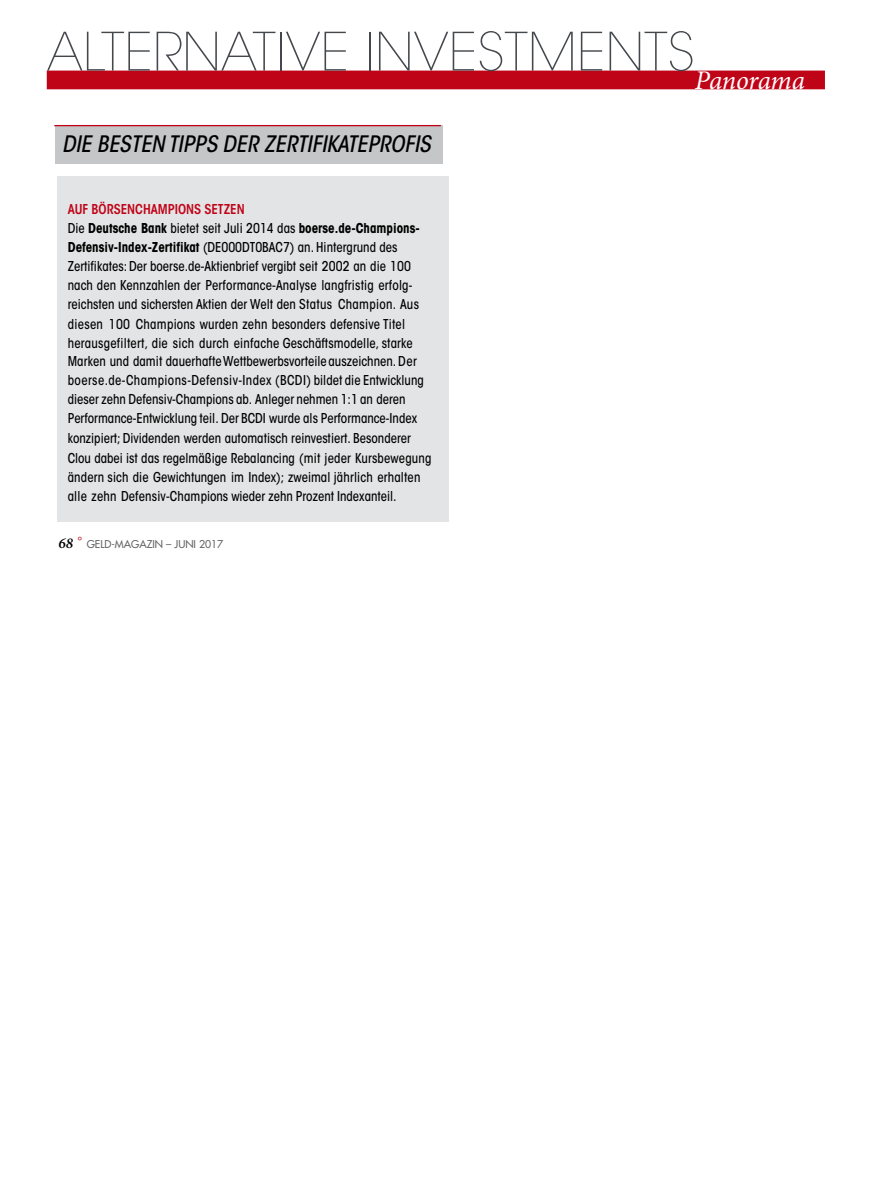
<style>
.page{position:relative;width:893px;height:1191px;background:#fff}
.page>*{position:absolute;margin:0;border:0;box-sizing:border-box;transform-origin:0 0}
.t1{font:200 52.5px "ITC Avant Garde Std";color:#44484c}
.t2{font:italic 500 condensed 22.5px "ITC Avant Garde Std";color:#000}
.Kasten_LT_Block{font:500 condensed 13.5px/19.2px "ITC Avant Garde Std";color:#000;scale:.96 1}
.t3{font:10.5px "Futura";color:#646567}
.s1{font-weight:600;color:#c00418}
.s2{font-weight:700}
.s3{font-family:"Minion Pro";font-weight:600;font-style:italic;font-size:15px;color:#000}
.s4{font-size:12px;color:#c00418}
</style>
<div class="page">
<div style="left:47px;top:71px;width:778px;height:18px;background:#c00418"></div>
<div style="left:57px;top:176px;width:391px;height:345px;background:#e3e4e5"></div>
<div style="left:55px;top:125px;width:388px;height:39px;background:#c5c6c8"></div>
<hr style="left:54px;top:125px;width:387px;height:1px;background:#c00418">
<p class="t1" style="left:47px;top:21px;width:760px">ALTERNATIVE INVESTMENTS<sub>Panorama</sub></p>
<p class="t2" style="left:62px;top:130px;width:370px">DIE BESTEN TIPPS DER ZERTIFIKATEPROFIS</p>
<p class="Kasten_LT_Block" style="left:68px;top:199px;width:380px"><span class="s1">AUF BÖRSENCHAMPIONS SETZEN<br></span>Die <span class="s2">Deutsche Bank</span> bietet seit Juli 2014 das <span class="s2">boerse.de-Champions-Defensiv-Index-Zertifikat</span> (DE000DT0BAC7) an. Hintergrund des Zertifikates: Der boerse.de-Aktienbrief vergibt seit 2002 an die 100 nach den Kennzahlen der Performance-Analyse langfristig erfolg&shy;reichsten und sichersten Aktien der Welt den Status Champion. Aus diesen 100 Champions wurden zehn besonders defensive Titel herausgefiltert, die sich durch einfache Geschäftsmodelle, starke Marken und damit dauerhafteWettbewerbsvorteile auszeichnen. Der boerse.de-Champions-Defensiv-Index (BCDI) bildet die Entwicklung dieser zehn Defensiv-Champions ab. Anleger nehmen 1:1 an deren Performance-Entwicklung teil. Der BCDI wurde als Performance-Index konzipiert; Dividenden werden automatisch reinvestiert. Besonderer Clou dabei ist das regelmäßige Rebalancing (mit jeder Kursbewegung ändern sich die Gewichtungen im Index); zweimal jährlich erhalten alle zehn Defensiv-Champions wieder zehn Prozent Indexanteil.</p>
<p class="t3" style="left:59px;top:537px;width:166px"><span class="s3">68</span> <span class="s4">°</span> GELD-MAGAZIN – Juni 2017</p>
</div>
